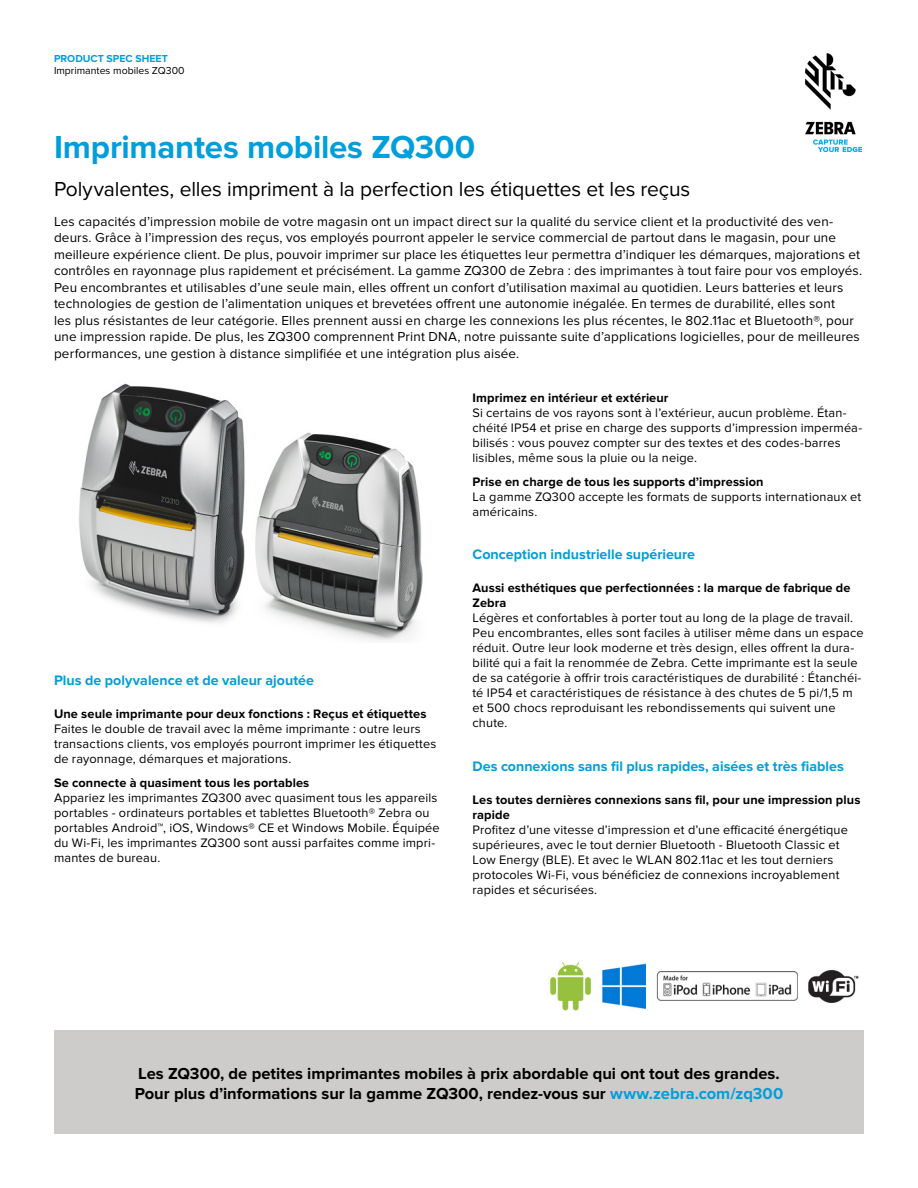
<style>
.page{position:relative;width:918px;height:1188px;background:#fff}
.page>*{position:absolute;margin:0;border:0;box-sizing:border-box;transform-origin:0 0}
.t1{font:700 33px "Proxima Nova";letter-spacing:-.005em;color:#009edb}
.t2{font:21px "Proxima Nova";letter-spacing:-.005em;color:#000}
.t3{font:700 16.5px/20.2px "Proxima Nova";color:#000}
.t4{font:700 14.25px "Proxima Nova";color:#009edb}
.t5{font:13.5px/16.5px "Proxima Nova";letter-spacing:.01em;color:#000}
.t6{font:12.75px/15px "Proxima Nova";letter-spacing:.015em;color:#000}
.t7{font:700 12.75px/15px "Proxima Nova";letter-spacing:.01em;color:#000}
.t8{font:10.5px "Proxima Nova";color:#000}
.t9{font:700 10.5px "Proxima Nova";color:#009edb}
.s1{color:#009edb}
</style>
<div class="page">
<img style="left:805px;top:54px;width:57px;height:97px">
<div style="left:54px;top:1031px;width:810px;height:103px;background:#cdccca"></div>
<img style="left:550px;top:962px;width:309px;height:49px">
<img style="left:79px;top:383px;width:344px;height:258px">
<p class="t9" style="left:54px;top:52px;width:115px">PRODUCT SPEC SHEET</p>
<p class="t8" style="left:54px;top:64px;width:132px">Imprimantes mobiles ZQ300</p>
<h1 class="t1" style="left:54px;top:128px;width:423px">Imprimantes mobiles ZQ300</h1>
<h2 class="t2" style="left:54px;top:177px;width:638px">Polyvalentes, elles impriment à la perfection les étiquettes et les reçus</h2>
<p class="t5" style="left:54px;top:213px;width:810px">Les capacités d’impression mobile de votre magasin ont un impact direct sur la qualité du service client et la productivité des ven&shy;deurs. Grâce à l’impression des reçus, vos employés pourront appeler le service commercial de partout dans le magasin, pour une meilleure expérience client. De plus, pouvoir imprimer sur place les étiquettes leur permettra d’indiquer les démarques, majorations et contrôles en rayonnage plus rapidement et précisément. La gamme ZQ300 de Zebra : des imprimantes à tout faire pour vos employés.<br>Peu encombrantes et utilisables d’une seule main, elles offrent un confort d’utilisation maximal au quotidien. Leurs batteries et leurs technologies de gestion de l’alimentation uniques et brevetées offrent une autonomie inégalée. En termes de durabilité, elles sont<br>les plus résistantes de leur catégorie. Elles prennent aussi en charge les connexions les plus récentes, le 802.11ac et Bluetooth®, pour une impression rapide. De plus, les ZQ300 comprennent Print DNA, notre puissante suite d’applications logicielles, pour de meilleures performances, une gestion à distance simplifiée et une intégration plus aisée.</p>
<p class="t4" style="left:54px;top:672px;width:262px">Plus de polyvalence et de valeur ajoutée</p>
<p class="t7" style="left:54px;top:706px;width:374px">Une seule imprimante pour deux fonctions : Reçus et étiquettes</p>
<p class="t6" style="left:54px;top:721px;width:384px">Faites le double de travail avec la même imprimante : outre leurs transactions clients, vos employés pourront imprimer les étiquettes de rayonnage, démarques et majorations.</p>
<p class="t7" style="left:54px;top:775px;width:257px">Se connecte à quasiment tous les portables</p>
<p class="t6" style="left:54px;top:790px;width:387px">Appariez les imprimantes ZQ300 avec quasiment tous les appareils portables - ordinateurs portables et tablettes Bluetooth® Zebra ou portables Android™, iOS, Windows® CE et Windows Mobile. Équipée du Wi-Fi, les imprimantes ZQ300 sont aussi parfaites comme impri&shy;mantes de bureau.</p>
<p class="t7" style="left:473px;top:390px;width:198px">Imprimez en intérieur et extérieur</p>
<p class="t6" style="left:473px;top:405px;width:391px">Si certains de vos rayons sont à l’extérieur, aucun problème. Étan&shy;chéité IP54 et prise en charge des supports d’impression imperméa&shy;bilisés : vous pouvez compter sur des textes et des codes-barres lisibles, même sous la pluie ou la neige.</p>
<p class="t7" style="left:473px;top:474px;width:293px">Prise en charge de tous les supports d’impression</p>
<p class="t6" style="left:473px;top:489px;width:390px">La gamme ZQ300 accepte les formats de supports internationaux et américains.</p>
<p class="t4" style="left:472px;top:546px;width:224px">Conception industrielle supérieure</p>
<p class="t7" style="left:472px;top:581px;width:380px">Aussi esthétiques que perfectionnées : la marque de fabrique de<br>Zebra</p>
<p class="t6" style="left:472px;top:611px;width:393px">Légères et confortables à porter tout au long de la plage de travail.<br>Peu encombrantes, elles sont faciles à utiliser même dans un espace réduit. Outre leur look moderne et très design, elles offrent la dura&shy;bilité qui a fait la renommée de Zebra. Cette imprimante est la seule de sa catégorie à offrir trois caractéristiques de durabilité : Étanchéi&shy;té IP54 et caractéristiques de résistance à des chutes de 5 pi/1,5 m et 500 chocs reproduisant les rebondissements qui suivent une chute.</p>
<p class="t4" style="left:472px;top:758px;width:373px">Des connexions sans fil plus rapides, aisées et très fiables</p>
<p class="t7" style="left:472px;top:792px;width:389px">Les toutes dernières connexions sans fil, pour une impression plus rapide</p>
<p class="t6" style="left:472px;top:822px;width:377px">Profitez d’une vitesse d’impression et d’une efficacité énergétique supérieures, avec le tout dernier Bluetooth - Bluetooth Classic et Low Energy (BLE). Et avec le WLAN 802.11ac et les tout derniers protocoles Wi-Fi, vous bénéficiez de connexions incroyablement rapides et sécurisées.</p>
<p class="t3" style="left:135px;top:1063px;width:650px">Les ZQ300, de petites imprimantes mobiles à prix abordable qui ont tout des grandes.<br>Pour plus d’informations sur la gamme ZQ300, rendez-vous sur <span class="s1">www.zebra.com/zq300</span></p>
</div>
